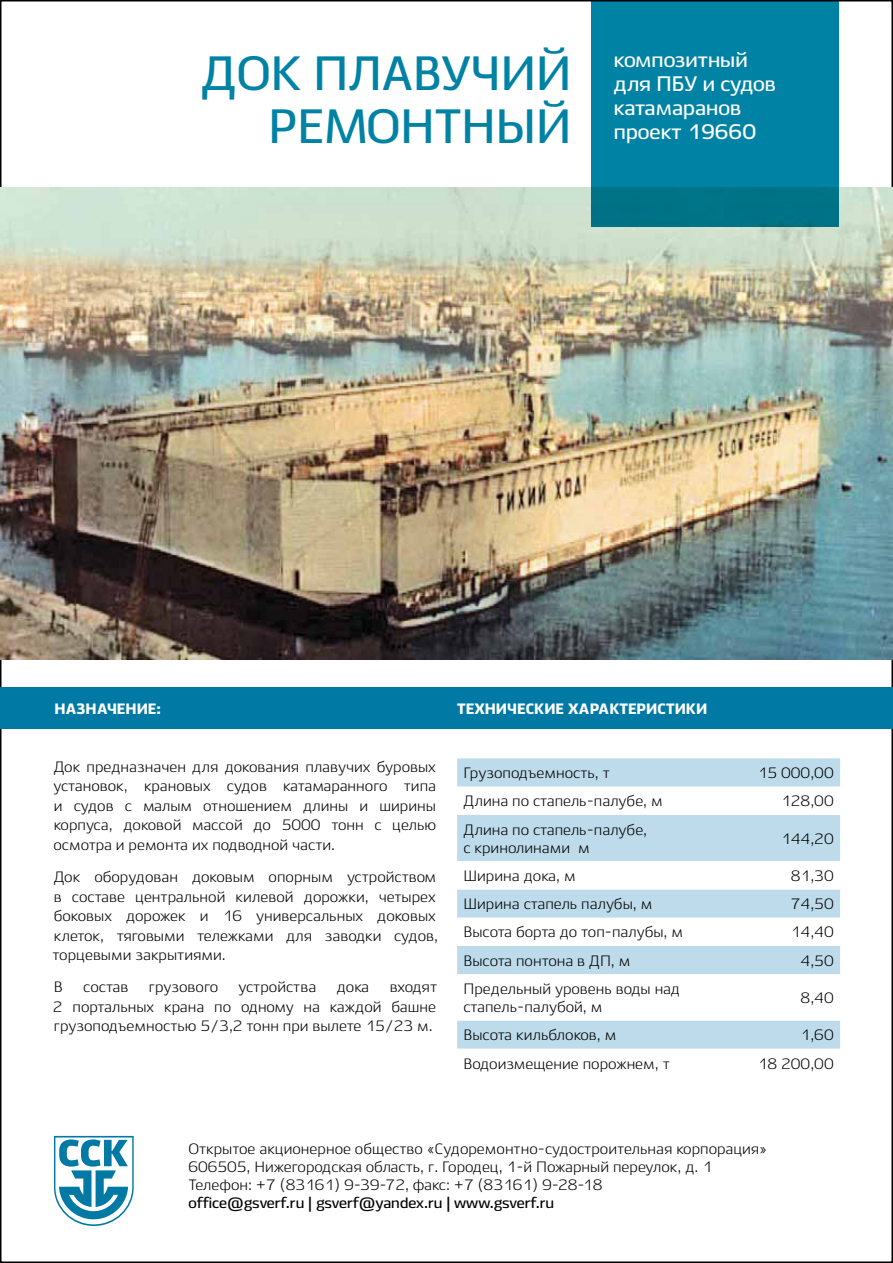
<style>
.page{position:relative;width:893px;height:1263px;background:#fff}
.page>*{position:absolute;margin:0;border:0;box-sizing:border-box;transform-origin:0 0}
.t1{font:700 48px/52.5px "Ekibastuz";color:#0082a5;text-align:right}
.t2{font:700 21px/24px "Ekibastuz";color:#fff}
.t3{font:15px/19.5px "Ekibastuz";color:#000}
.t4{font:700 15px "Ekibastuz";color:#000}
.t5{font:900 15px "Ekibastuz";color:#fff}
</style>
<div class="page">
<svg style="left:54px;top:1136px;width:80px;height:90px"></svg>
<div style="left:0;top:688px;width:893px;height:41px;background:#007aa4"></div>
<div style="left:457px;top:758px;width:383px;height:29px;background:#bddbea"></div>
<svg style="left:457px;top:815px;width:383px;height:234px;fill:#bddbea"></svg>
<img style="left:0;top:188px;width:893px;height:472px">
<svg style="left:591px;top:0;width:248px;height:227px;background:#007e9e"></svg>
<h1 class="t1" style="left:201px;top:47px;width:371px">ДОК ПЛАВУЧИЙ<br>РЕМОНТНЫЙ</h1>
<h2 class="t2" style="left:614px;top:48px;width:163px">композитный для ПБУ и судов катамаранов проект 19660</h2>
<p class="t5" style="left:54px;top:700px;width:108px">Назначение:</p>
<p class="t5" style="left:457px;top:700px;width:252px">Технические характеристики</p>
<p class="t3" style="left:53px;top:757px;width:384px;text-align:justify">Док предназначен для докования плавучих буровых установок, крановых судов катамаранного типа и судов с малым отношением длины и ширины корпуса, доковой массой до 5000 тонн с целью осмотра и ремонта их подводной части.</p>
<p class="t3" style="left:53px;top:867px;width:387px">Док оборудован доковым опорным устройством в составе центральной килевой дорожки, четырех боковых дорожек и 16 универсальных доковых клеток, тяговыми тележками для заводки судов, торцевыми закрытиями.</p>
<p class="t3" style="left:54px;top:977px;width:10px">В</p>
<p class="t3" style="left:83px;top:977px;width:47px">состав</p>
<p class="t3" style="left:149px;top:977px;width:71px">грузового</p>
<p class="t3" style="left:239px;top:977px;width:79px">устройства</p>
<p class="t3" style="left:337px;top:977px;width:34px">дока</p>
<p class="t3" style="left:53px;top:977px;width:386px;text-align:justify;text-indent:337px">входят 2 портальных крана по одному на каждой башне грузоподъемностью 5/3,2 тонн при вылете 15/23 м.</p>
<p class="t3" style="left:463px;top:763px;width:148px">Грузоподъемность, т</p>
<p class="t3" style="left:758px;top:763px;width:77px">15 000,00</p>
<p class="t3" style="left:463px;top:791px;width:201px">Длина по стапель-палубе, м</p>
<p class="t3" style="left:781px;top:791px;width:54px">128,00</p>
<p class="t3" style="left:463px;top:820px;width:185px;line-height:18px">Длина по стапель-палубе, с кринолинами м</p>
<p class="t3" style="left:781px;top:829px;width:54px">144,20</p>
<p class="t3" style="left:463px;top:866px;width:114px">Ширина дока, м</p>
<p class="t3" style="left:791px;top:866px;width:44px">81,30</p>
<p class="t3" style="left:463px;top:894px;width:190px">Ширина стапель палубы, м</p>
<p class="t3" style="left:791px;top:894px;width:44px">74,50</p>
<p class="t3" style="left:463px;top:922px;width:221px">Высота борта до топ-палубы, м</p>
<p class="t3" style="left:791px;top:922px;width:44px">14,40</p>
<p class="t3" style="left:463px;top:951px;width:168px">Высота понтона в ДП, м</p>
<p class="t3" style="left:801px;top:951px;width:35px">4,50</p>
<p class="t3" style="left:463px;top:980px;width:218px;line-height:18px">Предельный уровень воды над стапель-палубой, м</p>
<p class="t3" style="left:801px;top:988px;width:35px">8,40</p>
<p class="t3" style="left:463px;top:1025px;width:154px">Высота кильблоков, м</p>
<p class="t3" style="left:801px;top:1025px;width:35px">1,60</p>
<p class="t3" style="left:463px;top:1053px;width:208px">Водоизмещение порожнем, т</p>
<p class="t3" style="left:758px;top:1053px;width:77px">18 200,00</p>
<p class="t3" style="left:188px;top:1140px;width:580px;line-height:18px">Открытое акционерное общество «Судоремонтно-судостроительная корпорация»<br>606505, Нижегородская область, г. Городец, 1-й Пожарный переулок, д. 1<br>Телефон: +7 (83161) 9-39-72, факс: +7 (83161) 9-28-18</p>
<p class="t4" style="left:188px;top:1194px;width:367px">office@gsverf.ru | gsverf@yandex.ru | www.gsverf.ru</p>
</div>
